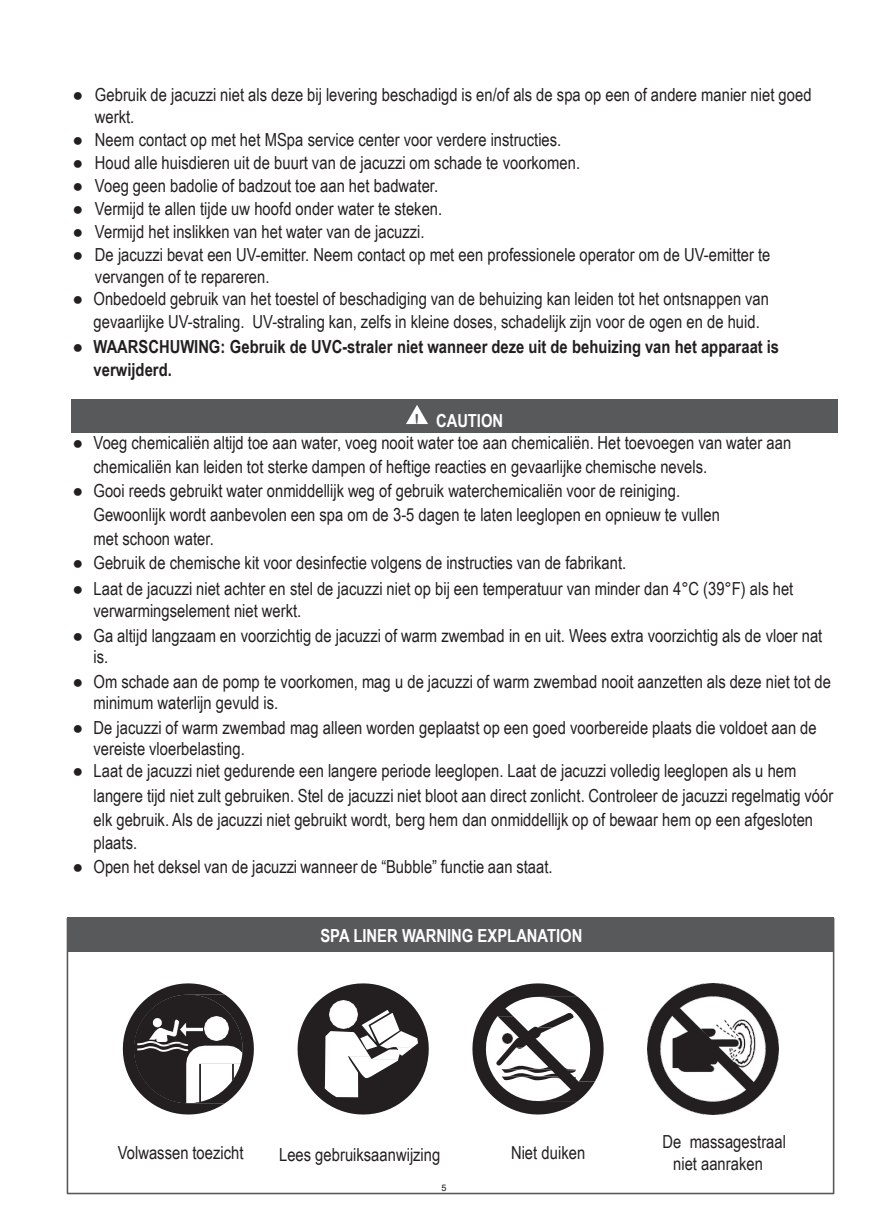
<style>
.page{position:relative;width:893px;height:1212px;background:#fff}
.page>*{position:absolute;margin:0;border:0;box-sizing:border-box;transform-origin:0 0}
.t1{font:18px/21.6px "Arial Narrow";letter-spacing:.005em;color:#231f20}
.t2{font:700 18px/22.8px "Arial Narrow";color:#231f20}
.t3{font:700 18px "Arial Narrow";color:#fff}
.t4{font:9px "Arial";color:#131111}
.s1{font-weight:400}
.s2{color:#58595b}
</style>
<div class="page">
<div style="left:71px;top:399px;width:766px;height:34px;background:#58595b"></div>
<svg style="left:406px;top:405px;width:22px;height:19px"></svg>
<div style="left:67px;top:917px;width:766px;height:35px;background:#58595b"></div>
<svg style="left:123px;top:983px;width:131px;height:131px"></svg>
<svg style="left:472px;top:983px;width:131px;height:131px"></svg>
<svg style="left:297px;top:983px;width:132px;height:131px"></svg>
<img style="left:647px;top:983px;width:131px;height:131px">
<p class="t1" style="left:95px;top:83px;width:718px;text-indent:-22px">● Gebruik de jacuzzi niet als deze bij levering beschadigd is en/of als de spa op een of andere manier niet goed werkt.</p>
<p class="t1" style="left:73px;top:128px;width:490px">● Neem contact op met het MSpa service center voor verdere instructies.</p>
<p class="t1" style="left:73px;top:151px;width:509px">● Houd alle huisdieren uit de buurt van de jacuzzi om schade te voorkomen.</p>
<p class="t1" style="left:73px;top:174px;width:367px">● Voeg geen badolie of badzout toe aan het badwater.</p>
<p class="t1" style="left:73px;top:197px;width:371px">● Vermijd te allen tijde uw hoofd onder water te steken.</p>
<p class="t1" style="left:73px;top:220px;width:353px">● Vermijd het inslikken van het water van de jacuzzi.</p>
<p class="t1" style="left:95px;top:243px;width:677px;text-indent:-22px">● De jacuzzi bevat een UV-emitter. Neem contact op met een professionele operator om de UV-emitter te vervangen of te repareren.</p>
<p class="t1" style="left:93px;top:287px;width:677px;line-height:22.8px;text-indent:-21px">● Onbedoeld gebruik van het toestel of beschadiging van de behuizing kan leiden tot het ontsnappen van gevaarlijke UV-straling. UV-straling kan, zelfs in kleine doses, schadelijk zijn voor de ogen en de huid.</p>
<p class="t2" style="left:93px;top:334px;width:687px;text-indent:-21px"><span class="s1">●</span> WAARSCHUWING: Gebruik de UVC-straler niet wanneer deze uit de behuizing van het apparaat is verwijderd.</p>
<p class="t3" style="left:414px;top:407px;width:90px"><span class="s2">!</span> CAUTION</p>
<p class="t1" style="left:93px;top:430px;width:699px;line-height:24.2px;text-indent:-21px">● Voeg chemicaliën altijd toe aan water, voeg nooit water toe aan chemicaliën. Het toevoegen van water aan chemicaliën kan leiden tot sterke dampen of heftige reacties en gevaarlijke chemische nevels.</p>
<p class="t1" style="left:93px;top:478px;width:628px;line-height:24px;text-indent:-21px">● Gooi reeds gebruikt water onmiddellijk weg of gebruik waterchemicaliën voor de reiniging.<br>Gewoonlijk wordt aanbevolen een spa om de 3-5 dagen te laten leeglopen en opnieuw te vullen met schoon water.</p>
<p class="t1" style="left:73px;top:551px;width:555px">● Gebruik de chemische kit voor desinfectie volgens de instructies van de fabrikant.</p>
<p class="t1" style="left:93px;top:577px;width:701px;text-indent:-21px">● Laat de jacuzzi niet achter en stel de jacuzzi niet op bij een temperatuur van minder dan 4°C (39°F) als het verwarmingselement niet werkt.</p>
<p class="t1" style="left:93px;top:624px;width:730px;text-indent:-21px">● Ga altijd langzaam en voorzichtig de jacuzzi of warm zwembad in en uit. Wees extra voorzichtig als de vloer nat is.</p>
<p class="t1" style="left:93px;top:670px;width:739px;text-indent:-21px">● Om schade aan de pomp te voorkomen, mag u de jacuzzi of warm zwembad nooit aanzetten als deze niet tot de minimum waterlijn gevuld is.</p>
<p class="t1" style="left:93px;top:716px;width:724px;text-indent:-21px">● De jacuzzi of warm zwembad mag alleen worden geplaatst op een goed voorbereide plaats die voldoet aan de vereiste vloerbelasting.</p>
<p class="t1" style="left:93px;top:758px;width:741px;line-height:24px;text-indent:-21px">● Laat de jacuzzi niet gedurende een langere periode leeglopen. Laat de jacuzzi volledig leeglopen als u hem langere tijd niet zult gebruiken. Stel de jacuzzi niet bloot aan direct zonlicht. Controleer de jacuzzi regelmatig vóór elk gebruik. Als de jacuzzi niet gebruikt wordt, berg hem dan onmiddellijk op of bewaar hem op een afgesloten plaats.</p>
<p class="t1" style="left:73px;top:856px;width:481px">● Open het deksel van de jacuzzi wanneer de “Bubble” functie aan staat.</p>
<p class="t3" style="left:320px;top:922px;width:263px">SPA LINER WARNING EXPLANATION</p>
<p class="t1" style="left:118px;top:1141px;width:127px">Volwassen toezicht</p>
<p class="t1" style="left:279px;top:1143px;width:163px">Lees gebruiksaanwijzing</p>
<p class="t4" style="left:441px;top:1181px;width:7px">5</p>
<p class="t1" style="left:511px;top:1141px;width:76px">Niet duiken</p>
<p class="t1" style="left:673px;top:1130px;width:114px;text-indent:-11px">De massagestraal niet aanraken</p>
</div>
